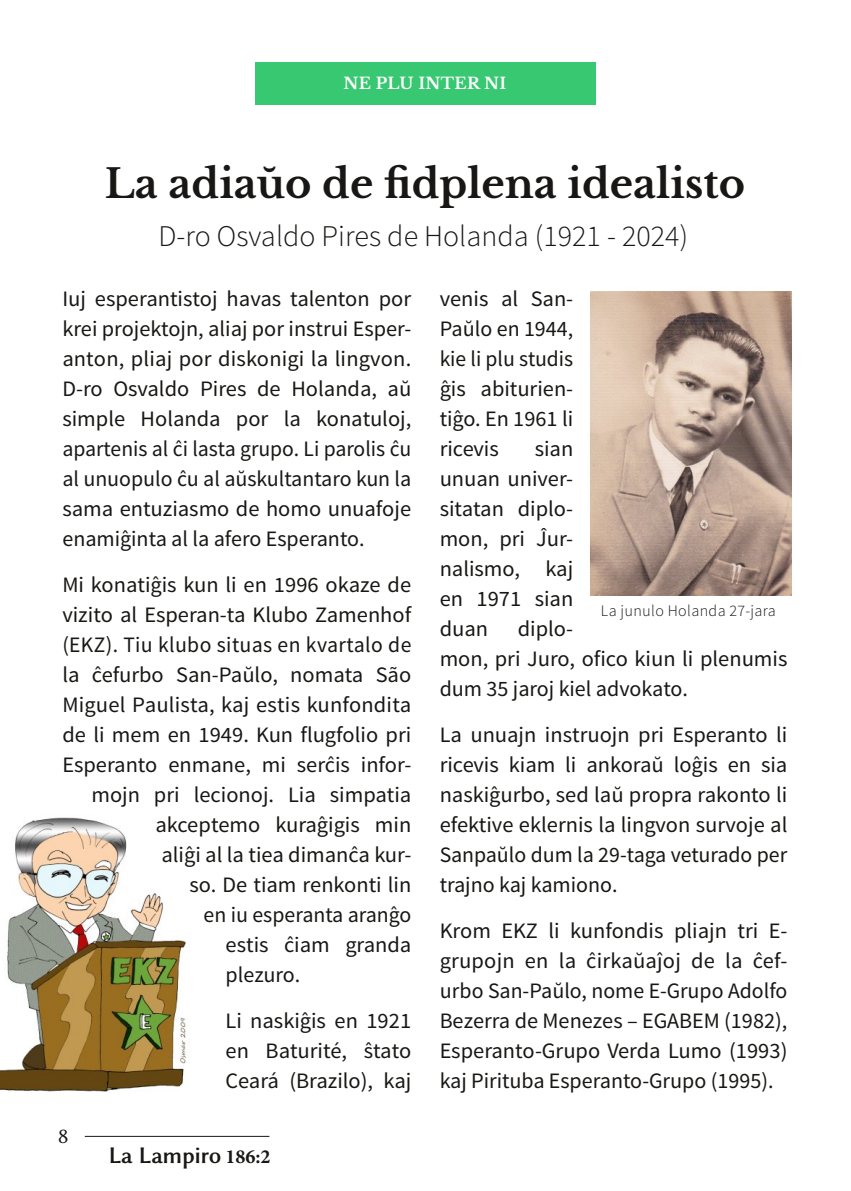
<style>
.page{position:relative;width:851px;height:1191px;background:#fff}
.page>*{position:absolute;margin:0;border:0;box-sizing:border-box;transform-origin:0 0}
.t1{font:700 40px "Libre Baskerville";color:#181715}
.t2{font:300 30px "Source Sans Pro";color:#181715}
.t3{font:700 24px "Linear Smooth";color:#181715}
.t4{font:22px/30px "Source Sans Pro";color:#181715;text-align:justify}
.t5{font:22px "Linear Smooth";color:#181715}
.t6{font:300 16px "Source Sans Pro";letter-spacing:.02em;color:#181715}
.t7{font:700 16px "Libre Baskerville";letter-spacing:.015em;color:#fff}
.s1{font-family:"Minion Pro";font-size:20px}
</style>
<div class="page">
<hr style="left:85px;top:1136px;width:184px;height:1px;background:#181715">
<div style="left:255px;top:63px;width:340px;height:42px;background:#37c871"></div>
<img style="left:590px;top:292px;width:200px;height:303px">
<img style="left:0;top:817px;width:186px;height:275px">
<p class="t7" style="left:343px;top:74px;width:164px">NE PLU INTER NI</p>
<h1 class="t1" style="left:105px;top:159px;width:641px">La adiaŭo de fidplena idealisto</h1>
<h2 class="t2" style="left:158px;top:217px;width:531px">D-ro Osvaldo Pires de Holanda (1921 - 2024)</h2>
<p class="t4" style="left:62px;top:284px;width:350px">Iuj esperantistoj havas talenton por krei projektojn, aliaj por instrui Esper&shy;anton, pliaj por diskonigi la lingvon.<br>D-ro Osvaldo Pires de Holanda, aŭ simple Holanda por la konatuloj, apartenis al ĉi lasta grupo. Li parolis ĉu al unuopulo ĉu al aŭskultantaro kun la sama entuziasmo de homo unuafoje enamiĝinta al la afero Esperanto.</p>
<p class="t4" style="left:62px;top:570px;width:350px">Mi konatiĝis kun li en 1996 okaze de</p>
<p class="t4" style="left:62px;top:600px;width:350px">vizito al Esperan-ta Klubo Zamenhof</p>
<p class="t4" style="left:62px;top:630px;width:350px">(EKZ). Tiu klubo situas en kvartalo de</p>
<p class="t4" style="left:62px;top:660px;width:350px">la ĉefurbo San-Paŭlo, nomata São</p>
<p class="t4" style="left:62px;top:690px;width:350px">Miguel Paulista, kaj estis kunfondita</p>
<p class="t4" style="left:62px;top:720px;width:350px">de li mem en 1949. Kun flugfolio pri</p>
<p class="t4" style="left:62px;top:750px;width:350px">Esperanto enmane, mi serĉis infor-</p>
<p class="t4" style="left:91px;top:780px;width:321px">mojn pri lecionoj. Lia simpatia</p>
<p class="t4" style="left:155px;top:810px;width:257px">akceptemo kuraĝigis min</p>
<p class="t4" style="left:161px;top:840px;width:251px">aliĝi al la tiea dimanĉa kur-</p>
<p class="t4" style="left:189px;top:870px;width:223px">so. De tiam renkonti lin</p>
<p class="t4" style="left:203px;top:900px;width:209px">en iu esperanta aranĝo</p>
<p class="t4" style="left:225px;top:930px;width:187px">estis ĉiam granda</p>
<p class="t4" style="left:225px;top:960px;width:76px">plezuro.</p>
<p class="t4" style="left:225px;top:1006px;width:187px">Li naskiĝis en 1921 en Baturité, ŝtato Ceará (Brazilo), kaj</p>
<p class="t5" style="left:58px;top:1124px;width:12px">8</p>
<p class="t3" style="left:109px;top:1143px;width:163px">La Lampiro <span class="s1">186:2</span></p>
<p class="t4" style="left:439px;top:284px;width:135px">venis al San-Paŭlo en 1944, kie li plu studis ĝis abiturien&shy;tiĝo. En 1961 li ricevis</p>
<p class="t4" style="left:439px;top:434px;width:135px;text-indent:95px">sian unuan univer&shy;sitatan diplo&shy;mon, pri Ĵur&shy;nalismo, kaj en 1971 sian duan</p>
<p class="t6" style="left:601px;top:601px;width:176px">La junulo Holanda 27-jara</p>
<p class="t4" style="left:439px;top:614px;width:349px;text-align:left;text-indent:78px">diplo-<br>mon, pri Juro, ofico kiun li plenumis dum 35 jaroj kiel advokato.</p>
<p class="t4" style="left:439px;top:720px;width:349px">La unuajn instruojn pri Esperanto li ricevis kiam li ankoraŭ loĝis en sia naskiĝurbo, sed laŭ propra rakonto li efektive eklernis la lingvon survoje al Sanpaŭlo dum la 29-taga veturado per trajno kaj kamiono.</p>
<p class="t4" style="left:439px;top:916px;width:349px">Krom EKZ li kunfondis pliajn tri E&shy;grupojn en la ĉirkaŭaĵoj de la ĉef&shy;urbo San-Paŭlo, nome E-Grupo Adolfo Bezerra de Menezes – EGABEM (1982), Esperanto-Grupo Verda Lumo (1993) kaj Pirituba Esperanto-Grupo (1995).</p>
</div>
